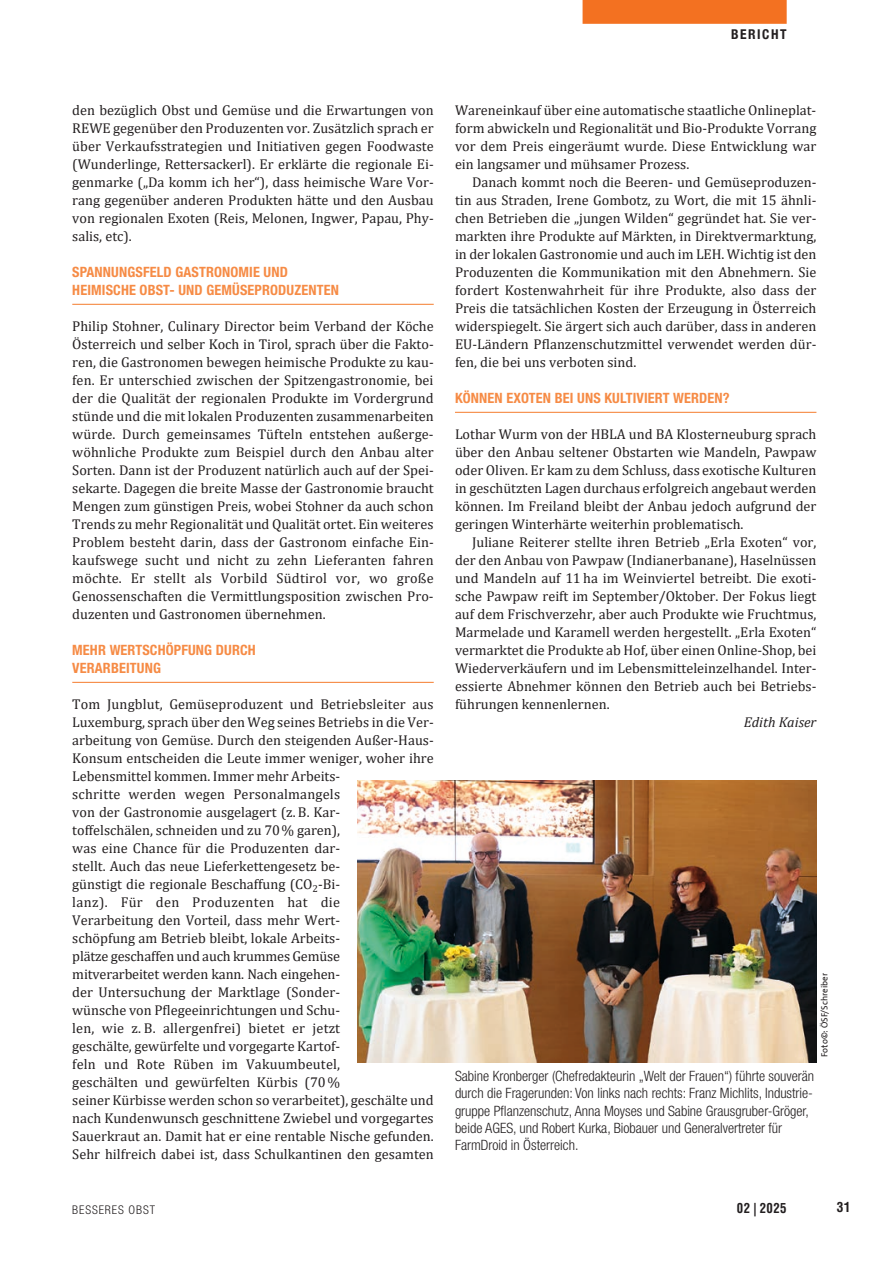
<style>
.page{position:relative;width:893px;height:1263px;background:#fff}
.page>*{position:absolute;margin:0;border:0;box-sizing:border-box;transform-origin:0 0}
.t1{font:14.25px/18px "Cambria";color:#231f20;text-align:justify}
.t2{font:300 condensed 14.25px/17.1px "Helvetica Neue LT Std";color:#231f20}
.t3{font:700 condensed 14.25px/18px "Helvetica Neue LT Std";letter-spacing:.01em;color:#f68b45}
.t4{font:italic 14.25px "Cambria";color:#231f20}
.t5{font:700 condensed 13.5px "Helvetica Neue";letter-spacing:.115em;color:#231f20}
.t6{font:700 condensed 13.5px "Helvetica LT Std";letter-spacing:.025em;color:#231f20;scale:.95 1}
.t7{font:700 condensed 13.5px "Helvetica LT Std";letter-spacing:.025em;color:#231f20}
.t8{font:300 condensed 12px "Helvetica Neue LT Std";letter-spacing:.075em;color:#231f20}
.t9{font:9px "The Sans";color:#231f20}
</style>
<div class="page">
<div style="left:583px;top:0;width:204px;height:24px;background:#f37121"></div>
<hr style="left:72px;top:304px;width:362px;height:1px;background:#f68b45">
<hr style="left:72px;top:682px;width:362px;height:1px;background:#f68b45">
<hr style="left:455px;top:412px;width:361px;height:1px;background:#f68b45">
<img style="left:357px;top:780px;width:459px;height:282px">
<p class="t5" style="left:731px;top:26px;width:57px">BERICHT</p>
<p class="t1" style="left:72px;top:101px;width:363px">den bezüglich Obst und Gemüse und die Erwartungen von REWE gegenüber den Produzenten vor. Zusätzlich sprach er über Verkaufsstrategien und Initiativen gegen Foodwaste (Wunderlinge, Rettersackerl). Er erklärte die regionale Ei&shy;genmarke („Da komm ich her“), dass heimische Ware Vor&shy;rang gegenüber anderen Produkten hätte und den Ausbau von regionalen Exoten (Reis, Melonen, Ingwer, Papau, Phy&shy;salis, etc).</p>
<p class="t3" style="left:72px;top:263px;width:268px">SPANNUNGSFELD GASTRONOMIE UND<br>HEIMISCHE OBST- UND GEMÜSEPRODUZENTEN</p>
<p class="t1" style="left:72px;top:317px;width:363px">Philip Stohner, Culinary Director beim Verband der Köche Österreich und selber Koch in Tirol, sprach über die Fakto&shy;ren, die Gastronomen bewegen heimische Produkte zu kau&shy;fen. Er unterschied zwischen der Spitzengastronomie, bei der die Qualität der regionalen Produkte im Vordergrund stünde und die mit lokalen Produzenten zusammenarbeiten würde. Durch gemeinsames Tüfteln entstehen außerge&shy;wöhnliche Produkte zum Beispiel durch den Anbau alter Sorten. Dann ist der Produzent natürlich auch auf der Spei&shy;sekarte. Dagegen die breite Masse der Gastronomie braucht Mengen zum günstigen Preis, wobei Stohner da auch schon Trends zu mehr Regionalität und Qualität ortet. Ein weiteres Problem besteht darin, dass der Gastronom einfache Ein&shy;kaufswege sucht und nicht zu zehn Lieferanten fahren möchte. Er stellt als Vorbild Südtirol vor, wo große Genossenschaften die Vermittlungsposition zwischen Pro&shy;duzenten und Gastronomen übernehmen.</p>
<p class="t3" style="left:72px;top:641px;width:185px">MEHR WERTSCHÖPFUNG DURCH<br>VERARBEITUNG</p>
<p class="t1" style="left:72px;top:695px;width:363px;text-align:left">Tom Jungblut, Gemüseproduzent und Betriebsleiter aus Luxemburg, sprach über den Weg seines Betriebs in die Ver&shy;arbeitung von Gemüse. Durch den steigenden Außer-Haus-Konsum entscheiden die Leute immer weniger, woher ihre Lebensmittel kommen. Immer mehr Arbeits-<br>schritte werden wegen Personalmangels<br>von der Gastronomie ausgelagert (z. B. Kar-<br>toffelschälen, schneiden und zu 70 % garen),<br>was eine Chance für die Produzenten dar-<br>stellt. Auch das neue Lieferkettengesetz be-<br>günstigt die regionale Beschaffung (CO<sub>2</sub>-Bi-<br>lanz). Für den Produzenten hat die<br>Verarbeitung den Vorteil, dass mehr Wert-<br>schöpfung am Betrieb bleibt, lokale Arbeits-<br>plätze geschaffen und auch krummes Gemüse<br>mitverarbeitet werden kann. Nach eingehen-<br>der Untersuchung der Marktlage (Sonder-<br>wünsche von Pflegeeinrichtungen und Schu-<br>len, wie z. B. allergenfrei) bietet er jetzt<br>geschälte, gewürfelte und vorgegarte Kartof-<br>feln und Rote Rüben im Vakuumbeutel,<br>geschälten und gewürfelten Kürbis (70 %<br>seiner Kürbisse werden schon so verarbeitet), geschälte und nach Kundenwunsch geschnittene Zwiebel und vorgegartes Sauerkraut an. Damit hat er eine rentable Nische gefunden.<br>Sehr hilfreich dabei ist, dass Schulkantinen den gesamten</p>
<p class="t1" style="left:455px;top:101px;width:363px">Wareneinkauf über eine automatische staatliche Onlineplat&shy;form abwickeln und Regionalität und Bio-Produkte Vorrang vor dem Preis eingeräumt wurde. Diese Entwicklung war ein langsamer und mühsamer Prozess.</p>
<p class="t1" style="left:455px;top:173px;width:363px;text-indent:17px">Danach kommt noch die Beeren- und Gemüseproduzen&shy;tin aus Straden, Irene Gombotz, zu Wort, die mit 15 ähnli&shy;chen Betrieben die „jungen Wilden“ gegründet hat. Sie ver&shy;markten ihre Produkte auf Märkten, in Direktvermarktung, in der lokalen Gastronomie und auch im LEH. Wichtig ist den Produzenten die Kommunikation mit den Abnehmern. Sie fordert Kostenwahrheit für ihre Produkte, also dass der Preis die tatsächlichen Kosten der Erzeugung in Österreich widerspiegelt. Sie ärgert sich auch darüber, dass in anderen EU-Ländern Pflanzenschutzmittel verwendet werden dür&shy;fen, die bei uns verboten sind.</p>
<p class="t3" style="left:455px;top:389px;width:276px">KÖNNEN EXOTEN BEI UNS KULTIVIERT WERDEN?</p>
<p class="t1" style="left:455px;top:425px;width:363px">Lothar Wurm von der HBLA und BA Klosterneuburg sprach über den Anbau seltener Obstarten wie Mandeln, Pawpaw oder Oliven. Er kam zu dem Schluss, dass exotische Kulturen in geschützten Lagen durchaus erfolgreich angebaut werden können. Im Freiland bleibt der Anbau jedoch aufgrund der geringen Winterhärte weiterhin problematisch.</p>
<p class="t1" style="left:455px;top:533px;width:363px;text-indent:17px">Juliane Reiterer stellte ihren Betrieb „Erla Exoten“ vor, der den Anbau von Pawpaw (Indianerbanane), Haselnüssen und Mandeln auf 11 ha im Weinviertel betreibt. Die exoti&shy;sche Pawpaw reift im September/Oktober. Der Fokus liegt auf dem Frischverzehr, aber auch Produkte wie Fruchtmus, Marmelade und Karamell werden hergestellt. „Erla Exoten“ vermarktet die Produkte ab Hof, über einen Online-Shop, bei Wiederverkäufern und im Lebensmitteleinzelhandel. Inter&shy;essierte Abnehmer können den Betrieb auch bei Betriebs&shy;führungen kennenlernen.</p>
<p class="t4" style="left:744px;top:712px;width:74px">Edith Kaiser</p>
<p class="t9" style="left:820px;top:1056px;width:85px;rotate:-90deg">Foto©: ÖSF/Schreiber</p>
<p class="t2" style="left:455px;top:1068px;width:361px">Sabine Kronberger (Chefredakteurin „Welt der Frauen“) führte souverän durch die Fragerunden: Von links nach rechts: Franz Michlits, Industrie&shy;gruppe Pflanzenschutz, Anna Moyses und Sabine Grausgruber-Gröger, beide AGES, und Robert Kurka, Biobauer und Generalvertreter für FarmDroid in Österreich.</p>
<p class="t8" style="left:72px;top:1203px;width:84px">BESSERES OBST</p>
<p class="t6" style="left:737px;top:1200px;width:54px">02 | 2025</p>
<p class="t7" style="left:837px;top:1198px;width:15px">31</p>
</div>
